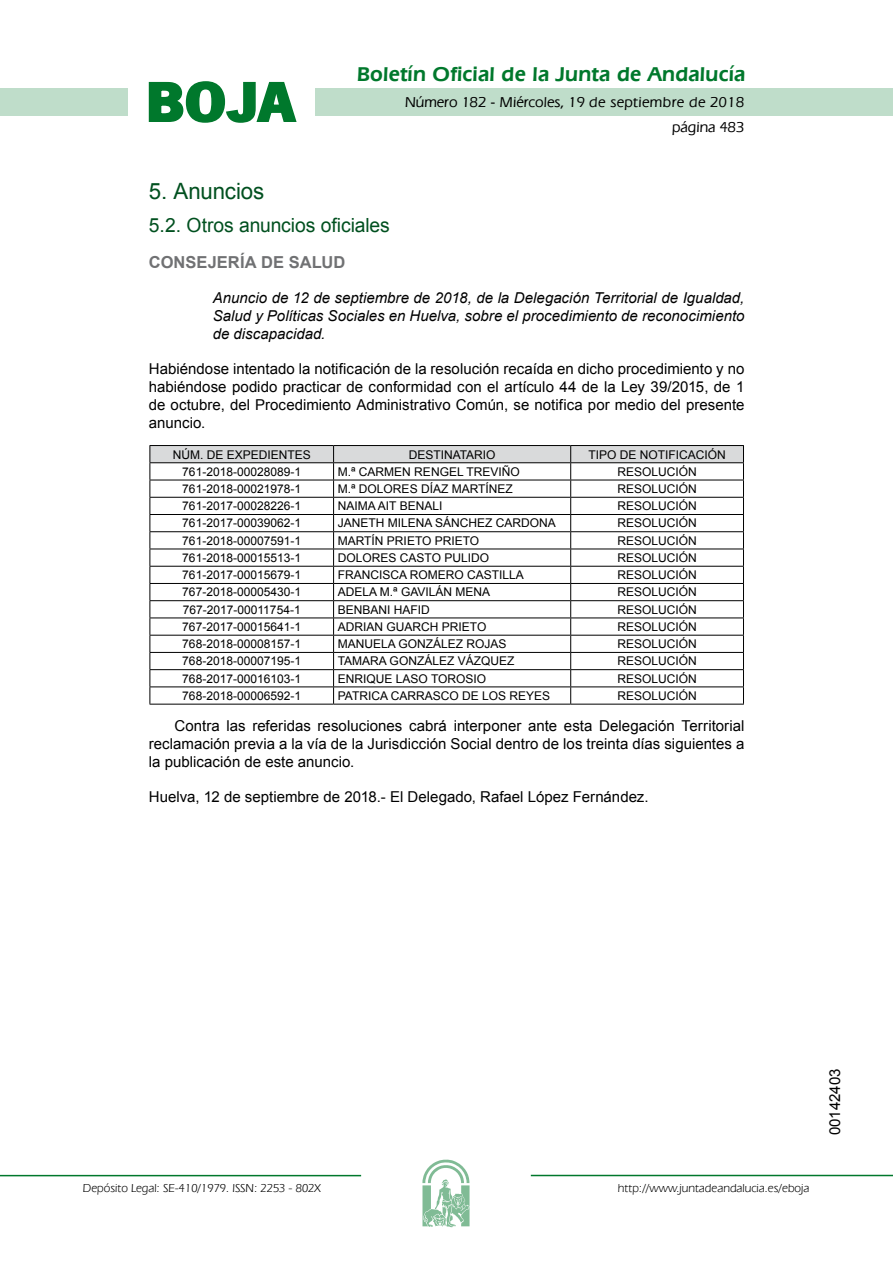
<style>
.page{position:relative;width:893px;height:1263px;background:#fff}
.page>*{position:absolute;margin:0;border:0;box-sizing:border-box;transform-origin:0 0}
.t1{font:700 57.75px "News Got T";color:#00782c;scale:1.14 1}
.t2{font:22.5px "Arial";letter-spacing:-.005em;color:#00501f}
.t3{font:600 21px "Eras IT Cby BT";letter-spacing:.01em;color:#00782c}
.t4{font:19.5px "Arial";letter-spacing:-.005em;color:#00501f}
.t5{font:700 16.5px "Arial";letter-spacing:.005em;color:#707173}
.t6{font:15px/18px "Arial";color:#000;text-align:justify}
.t7{font:italic 15px/18px "Arial";color:#000;text-align:justify}
.t8{font:500 15px/24.5px "Eras IT Cby BT";color:#000;text-align:right}
.t9{font:12px "Arial";color:#000}
.t10{font:12px "Eras IT Cby BT";color:#000}
</style>
<div class="page">
<div style="left:315px;top:88px;width:577px;height:28px;background:#bfddca"></div>
<div style="left:0;top:88px;width:128px;height:28px;background:#bfddca"></div>
<hr style="left:0;top:1175px;width:361px;height:1px;background:#00782c">
<svg style="left:422px;top:1159px;width:47px;height:68px"></svg>
<hr style="left:531px;top:1175px;width:361px;height:1px;background:#00782c">
<svg style="left:148px;top:81px;width:149px;height:42px"></svg>
<hr style="left:149px;top:445px;width:184px;height:1px;background:#000">
<hr style="left:333px;top:445px;width:237px;height:1px;background:#000">
<hr style="left:570px;top:445px;width:173px;height:1px;background:#000">
<svg style="left:149px;top:446px;width:595px;height:258px"></svg>
<hr style="left:149px;top:704px;width:184px;height:1px;background:#000">
<hr style="left:333px;top:704px;width:237px;height:1px;background:#000">
<hr style="left:570px;top:704px;width:173px;height:1px;background:#000">
<h1 class="t1" style="left:145px;top:68px;width:133px">BOJA</h1>
<h3 class="t3" style="left:357px;top:62px;width:390px">Boletín Oficial de la Junta de Andalucía</h3>
<p class="t8" style="left:405px;top:90px;width:341px">Número 182 - Miércoles, 19 de septiembre de 2018 página 483</p>
<h2 class="t2" style="left:149px;top:177px;width:117px">5. Anuncios</h2>
<h3 class="t4" style="left:149px;top:212px;width:242px">5.2. Otros anuncios oficiales</h3>
<h3 class="t5" style="left:149px;top:251px;width:198px">CONSEJERÍA DE SALUD</h3>
<p class="t7" style="left:213px;top:289px;width:533px">Anuncio de 12 de septiembre de 2018, de la Delegación Territorial de Igualdad, Salud y Políticas Sociales en Huelva, sobre el procedimiento de reconocimiento de discapacidad.</p>
<p class="t6" style="left:149px;top:360px;width:597px">Habiéndose intentado la notificación de la resolución recaída en dicho procedimiento y no habiéndose podido practicar de conformidad con el artículo 44 de la Ley 39/2015, de 1 de octubre, del Procedimiento Administrativo Común, se notifica por medio del presente anuncio.</p>
<p class="t9" style="left:173px;top:446px;width:140px">NÚM. DE EXPEDIENTES</p>
<p class="t9" style="left:408px;top:446px;width:88px">DESTINATARIO</p>
<p class="t9" style="left:588px;top:446px;width:139px">TIPO DE NOTIFICACIÓN</p>
<p class="t9" style="left:182px;top:464px;width:120px">761-2018-00028089-1</p>
<p class="t9" style="left:338px;top:464px;width:183px">M.ª CARMEN RENGEL TREVIÑO</p>
<p class="t9" style="left:617px;top:464px;width:81px">RESOLUCIÓN</p>
<p class="t9" style="left:182px;top:481px;width:120px">761-2018-00021978-1</p>
<p class="t9" style="left:338px;top:481px;width:176px">M.ª DOLORES DÍAZ MARTÍNEZ</p>
<p class="t9" style="left:617px;top:481px;width:81px">RESOLUCIÓN</p>
<p class="t9" style="left:182px;top:498px;width:120px">761-2017-00028226-1</p>
<p class="t9" style="left:338px;top:498px;width:106px">NAIMA AIT BENALI</p>
<p class="t9" style="left:617px;top:498px;width:81px">RESOLUCIÓN</p>
<p class="t9" style="left:182px;top:515px;width:120px">761-2017-00039062-1</p>
<p class="t9" style="left:338px;top:515px;width:220px">JANETH MILENA SÁNCHEZ CARDONA</p>
<p class="t9" style="left:617px;top:515px;width:81px">RESOLUCIÓN</p>
<p class="t9" style="left:182px;top:533px;width:120px">761-2018-00007591-1</p>
<p class="t9" style="left:338px;top:533px;width:143px">MARTÍN PRIETO PRIETO</p>
<p class="t9" style="left:617px;top:533px;width:81px">RESOLUCIÓN</p>
<p class="t9" style="left:182px;top:550px;width:120px">761-2018-00015513-1</p>
<p class="t9" style="left:338px;top:550px;width:153px">DOLORES CASTO PULIDO</p>
<p class="t9" style="left:617px;top:550px;width:81px">RESOLUCIÓN</p>
<p class="t9" style="left:182px;top:567px;width:120px">761-2017-00015679-1</p>
<p class="t9" style="left:338px;top:567px;width:188px">FRANCISCA ROMERO CASTILLA</p>
<p class="t9" style="left:617px;top:567px;width:81px">RESOLUCIÓN</p>
<p class="t9" style="left:182px;top:584px;width:120px">767-2018-00005430-1</p>
<p class="t9" style="left:338px;top:584px;width:154px">ADELA M.ª GAVILÁN MENA</p>
<p class="t9" style="left:617px;top:584px;width:81px">RESOLUCIÓN</p>
<p class="t9" style="left:183px;top:602px;width:119px">767-2017-00011754-1</p>
<p class="t9" style="left:338px;top:602px;width:94px">BENBANI HAFID</p>
<p class="t9" style="left:617px;top:602px;width:81px">RESOLUCIÓN</p>
<p class="t9" style="left:182px;top:619px;width:120px">767-2017-00015641-1</p>
<p class="t9" style="left:338px;top:619px;width:150px">ADRIAN GUARCH PRIETO</p>
<p class="t9" style="left:617px;top:619px;width:81px">RESOLUCIÓN</p>
<p class="t9" style="left:182px;top:636px;width:120px">768-2018-00008157-1</p>
<p class="t9" style="left:338px;top:636px;width:170px">MANUELA GONZÁLEZ ROJAS</p>
<p class="t9" style="left:617px;top:636px;width:81px">RESOLUCIÓN</p>
<p class="t9" style="left:182px;top:653px;width:120px">768-2018-00007195-1</p>
<p class="t9" style="left:338px;top:653px;width:178px">TAMARA GONZÁLEZ VÁZQUEZ</p>
<p class="t9" style="left:617px;top:653px;width:81px">RESOLUCIÓN</p>
<p class="t9" style="left:182px;top:671px;width:120px">768-2017-00016103-1</p>
<p class="t9" style="left:338px;top:671px;width:150px">ENRIQUE LASO TOROSIO</p>
<p class="t9" style="left:617px;top:671px;width:81px">RESOLUCIÓN</p>
<p class="t9" style="left:182px;top:688px;width:120px">768-2018-00006592-1</p>
<p class="t9" style="left:338px;top:688px;width:214px">PATRICA CARRASCO DE LOS REYES</p>
<p class="t9" style="left:617px;top:688px;width:81px">RESOLUCIÓN</p>
<p class="t6" style="left:149px;top:717px;width:597px;text-indent:26px">Contra las referidas resoluciones cabrá interponer ante esta Delegación Territorial reclamación previa a la vía de la Jurisdicción Social dentro de los treinta días siguientes a la publicación de este anuncio.</p>
<p class="t6" style="left:149px;top:788px;width:501px">Huelva, 12 de septiembre de 2018.- El Delegado, Rafael López Fernández.</p>
<p class="t10" style="left:83px;top:1181px;width:239px">Depósito Legal: SE-410/1979. ISSN: 2253 - 802X</p>
<p class="t10" style="left:618px;top:1181px;width:193px">http://www.juntadeandalucia.es/eboja</p>
<p class="t6" style="left:826px;top:1135px;width:68px;rotate:-90deg">00142403</p>
</div>
